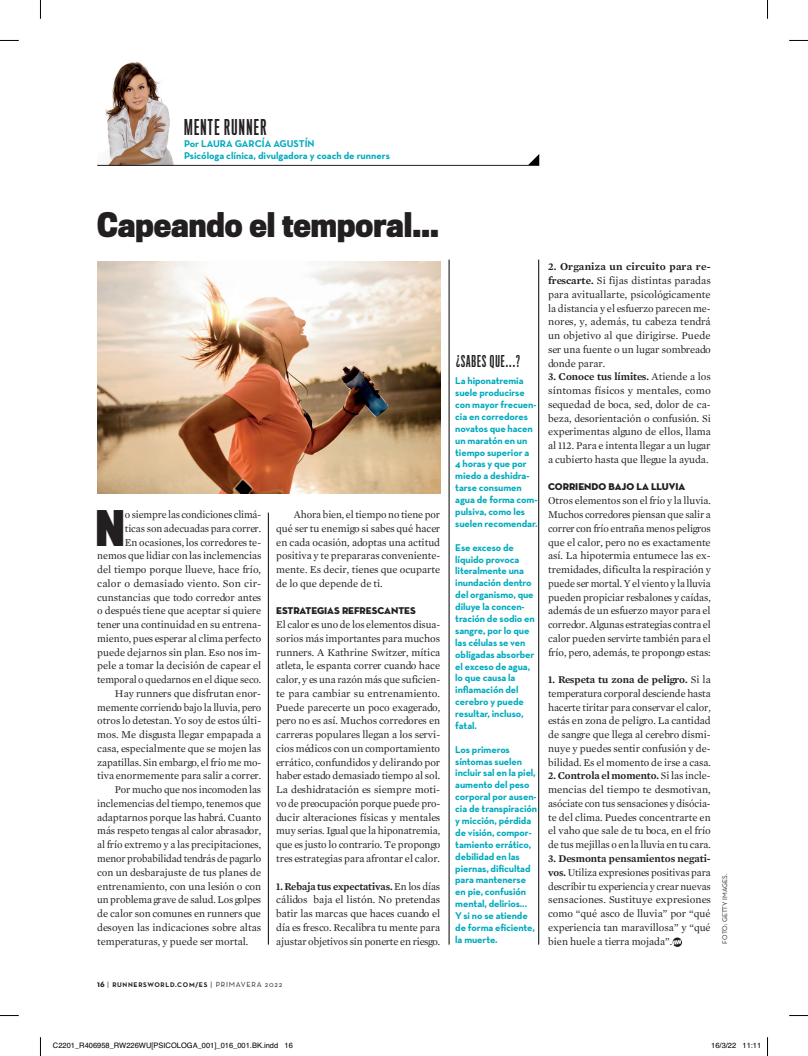
<style>
.page{position:relative;width:808px;height:1056px;background:#fff}
.page>*{position:absolute;margin:0;border:0;box-sizing:border-box;transform-origin:0 0}
.t1{font:700 45.25px "Titling Gothic FB Cond";color:#231f20}
.t2{font:700 31.25px "Titling Gothic FB Cond";color:#231f20}
.t3{font:20px "Titling Gothic FB Skyline Standard";letter-spacing:.07em;color:#231f20}
.t4{font:15px "Titling Gothic FB Skyline Standard";letter-spacing:.07em;color:#231f20}
.t5{font:10.62px/13.8px "Mercury Text G";color:#231f20;text-align:justify}
.t6{font:700 10px/11.9px "Neutra Text";letter-spacing:-.01em;color:#00aabd}
.t7{font:10px "Neutra Disp Titling";color:#231f20}
.t8{font:7.5px "Helvetica";color:#000}
.t9{font:700 6.88px "Neutra Text";letter-spacing:.1em;color:#231f20}
.t10{font:6.88px "Neutra Text";color:#231f20}
.s1{font-weight:600}
.s2{font-size:8.75px}
.s3{font-weight:400;font-size:7.5px}
</style>
<div class="page">
<img style="left:97px;top:261px;width:343px;height:232px">
<hr style="left:448px;top:259px;width:1px;height:685px;background:#000101">
<hr style="left:268px;top:512px;width:1px;height:432px;background:#000101">
<hr style="left:538px;top:259px;width:1px;height:685px;background:#000101">
<img style="left:97px;top:62px;width:77px;height:103px">
<hr style="left:97px;top:165px;width:442px;height:1px;background:#231f20">
<svg style="left:528px;top:154px;width:11px;height:11px"></svg>
<svg style="left:672px;top:937px;width:9px;height:9px"></svg>
<svg style="left:0;top:40px;width:19px;height:1px"></svg>
<svg style="left:789px;top:40px;width:18px;height:1px"></svg>
<svg style="left:0;top:1015px;width:19px;height:1px"></svg>
<svg style="left:789px;top:1015px;width:18px;height:1px"></svg>
<svg style="left:40px;top:0;width:1px;height:19px"></svg>
<svg style="left:40px;top:1037px;width:1px;height:18px"></svg>
<svg style="left:767px;top:0;width:1px;height:19px"></svg>
<svg style="left:767px;top:1037px;width:1px;height:18px"></svg>
<h3 class="t3" style="left:184px;top:119px;width:84px">MENTE RUNNER</h3>
<p class="t6" style="left:184px;top:138px;width:207px">Por LAURA GARCÍA AGUSTÍN<br>Psicóloga clínica, divulgadora y coach de runners</p>
<h2 class="t2" style="left:97px;top:211px;width:343px">Capeando el temporal…</h2>
<h1 class="t1" style="left:95px;top:509px;width:31px">N</h1>
<p class="t5" style="left:125px;top:508px;width:138px">o siempre las condiciones climá-</p>
<p class="t5" style="left:125px;top:522px;width:138px">ticas son adecuadas para correr.</p>
<p class="t5" style="left:125px;top:535px;width:138px">En ocasiones, los corredores te-</p>
<p class="t5" style="left:97px;top:549px;width:165px">nemos que lidiar con las inclemencias</p>
<p class="t5" style="left:97px;top:563px;width:165px">del tiempo porque llueve, hace frío,</p>
<p class="t5" style="left:97px;top:577px;width:165px">calor o demasiado viento. Son cir-</p>
<p class="t5" style="left:97px;top:590px;width:165px">cunstancias que todo corredor antes</p>
<p class="t5" style="left:97px;top:604px;width:165px">o después tiene que aceptar si quiere</p>
<p class="t5" style="left:97px;top:618px;width:165px">tener una continuidad en su entrena-</p>
<p class="t5" style="left:97px;top:632px;width:165px">miento, pues esperar al clima perfecto</p>
<p class="t5" style="left:97px;top:645px;width:165px">puede dejarnos sin plan. Eso nos im-</p>
<p class="t5" style="left:97px;top:659px;width:165px">pele a tomar la decisión de capear el</p>
<p class="t5" style="left:97px;top:673px;width:165px">temporal o quedarnos en el dique seco.</p>
<p class="t5" style="left:115px;top:687px;width:148px">Hay runners que disfrutan enor-</p>
<p class="t5" style="left:97px;top:700px;width:165px">memente corriendo bajo la lluvia, pero</p>
<p class="t5" style="left:97px;top:714px;width:165px">otros lo detestan. Yo soy de estos últi-</p>
<p class="t5" style="left:97px;top:728px;width:165px">mos. Me disgusta llegar empapada a</p>
<p class="t5" style="left:97px;top:742px;width:165px">casa, especialmente que se mojen las</p>
<p class="t5" style="left:97px;top:755px;width:165px">zapatillas. Sin embargo, el frío me mo-</p>
<p class="t5" style="left:97px;top:769px;width:165px">tiva enormemente para salir a correr.</p>
<p class="t5" style="left:115px;top:783px;width:148px">Por mucho que nos incomoden las</p>
<p class="t5" style="left:97px;top:797px;width:165px">inclemencias del tiempo, tenemos que</p>
<p class="t5" style="left:97px;top:810px;width:165px">adaptarnos porque las habrá. Cuanto</p>
<p class="t5" style="left:97px;top:824px;width:165px">más respeto tengas al calor abrasador,</p>
<p class="t5" style="left:97px;top:838px;width:165px">al frío extremo y a las precipitaciones,</p>
<p class="t5" style="left:97px;top:852px;width:165px">menor probabilidad tendrás de pagarlo</p>
<p class="t5" style="left:97px;top:865px;width:165px">con un desbarajuste de tus planes de</p>
<p class="t5" style="left:97px;top:879px;width:165px">entrenamiento, con una lesión o con</p>
<p class="t5" style="left:97px;top:893px;width:165px">un problema grave de salud. Los golpes</p>
<p class="t5" style="left:97px;top:907px;width:165px">de calor son comunes en runners que</p>
<p class="t5" style="left:97px;top:920px;width:165px">desoyen las indicaciones sobre altas</p>
<p class="t5" style="left:97px;top:934px;width:152px">temperaturas, y puede ser mortal.</p>
<p class="t5" style="left:276px;top:508px;width:165px;text-indent:18px">Ahora bien, el tiempo no tiene por qué ser tu enemigo si sabes qué hacer en cada ocasión, adoptas una actitud positiva y te prepararas conveniente&shy;mente. Es decir, tienes que ocuparte de lo que depende de ti.</p>
<p class="t7" style="left:276px;top:605px;width:141px">ESTRATEGIAS REFRESCANTES</p>
<p class="t5" style="left:276px;top:618px;width:165px">El calor es uno de los elementos disua&shy;sorios más importantes para muchos runners. A Kathrine Switzer, mítica atleta, le espanta correr cuando hace calor, y es una razón más que suficien&shy;te para cambiar su entrenamiento.<br>Puede parecerte un poco exagerado, pero no es así. Muchos corredores en carreras populares llegan a los servi&shy;cios médicos con un comportamiento errático, confundidos y delirando por haber estado demasiado tiempo al sol.<br>La deshidratación es siempre moti&shy;vo de preocupación porque puede pro&shy;ducir alteraciones físicas y mentales muy serias. Igual que la hiponatremia, que es justo lo contrario. Te propongo tres estrategias para afrontar el calor.</p>
<p class="t5" style="left:276px;top:879px;width:165px"><span class="s1">1. Rebaja tus expectativas.</span> En los días cálidos baja el listón. No pretendas batir las marcas que haces cuando el día es fresco. Recalibra tu mente para ajustar objetivos sin ponerte en riesgo.</p>
<p class="t9" style="left:97px;top:982px;width:187px"><span class="s2">16</span> <span class="s3">|</span> RUNNERSWORLD.COM/ES <span class="s3">| PRIMAVERA 2022</span></p>
<h3 class="t4" style="left:456px;top:355px;width:65px">¿SABES QUE...?</h3>
<p class="t6" style="left:455px;top:376px;width:84px">La hiponatremia suele producirse con mayor frecuen&shy;cia en corredores novatos que hacen un maratón en un tiempo superior a<br>4 horas y que por miedo a deshidra&shy;tarse consumen agua de forma com&shy;pulsiva, como les suelen recomendar.</p>
<p class="t6" style="left:455px;top:542px;width:81px">Ese exceso de líquido provoca literalmente una inundación dentro del organismo, que diluye la concen&shy;tración de sodio en sangre, por lo que las células se ven obligadas absorber el exceso de agua, lo que causa la inflamación del cerebro y puede resultar, incluso, fatal.</p>
<p class="t6" style="left:455px;top:744px;width:83px">Los primeros síntomas suelen incluir sal en la piel, aumento del peso corporal por ausen&shy;cia de transpiración y micción, pérdida de visión, compor&shy;tamiento errático, debilidad en las piernas, dificultad para mantenerse en pie, confusión mental, delirios...<br>Y si no se atiende de forma eficiente, la muerte.</p>
<p class="t5" style="left:548px;top:260px;width:164px"><span class="s1">2. Organiza un circuito para re&shy;frescarte.</span> Si fijas distintas paradas para avituallarte, psicológicamente la distancia y el esfuerzo parecen me&shy;nores, y, además, tu cabeza tendrá un objetivo al que dirigirse. Puede ser una fuente o un lugar sombreado donde parar.</p>
<p class="t5" style="left:548px;top:370px;width:164px"><span class="s1">3. Conoce tus límites.</span> Atiende a los síntomas físicos y mentales, como sequedad de boca, sed, dolor de ca&shy;beza, desorientación o confusión. Si experimentas alguno de ellos, llama al 112. Para e intenta llegar a un lugar a cubierto hasta que llegue la ayuda.</p>
<p class="t7" style="left:548px;top:481px;width:139px">CORRIENDO BAJO LA LLUVIA</p>
<p class="t5" style="left:548px;top:494px;width:164px">Otros elementos son el frío y la lluvia.<br>Muchos corredores piensan que salir a correr con frío entraña menos peligros que el calor, pero no es exactamente así. La hipotermia entumece las ex&shy;tremidades, dificulta la respiración y puede ser mortal. Y el viento y la lluvia pueden propiciar resbalones y caídas, además de un esfuerzo mayor para el corredor. Algunas estrategias contra el calor pueden servirte también para el frío, pero, además, te propongo estas:</p>
<p class="t5" style="left:548px;top:673px;width:164px"><span class="s1">1. Respeta tu zona de peligro.</span> Si la temperatura corporal desciende hasta hacerte tiritar para conservar el calor, estás en zona de peligro. La cantidad de sangre que llega al cerebro dismi&shy;nuye y puedes sentir confusión y de&shy;bilidad. Es el momento de irse a casa.</p>
<p class="t5" style="left:548px;top:769px;width:164px"><span class="s1">2. Controla el momento.</span> Si las incle&shy;mencias del tiempo te desmotivan, asóciate con tus sensaciones y disócia&shy;te del clima. Puedes concentrarte en el vaho que sale de tu boca, en el frío de tus mejillas o en la lluvia en tu cara.</p>
<p class="t5" style="left:548px;top:852px;width:164px"><span class="s1">3. Desmonta pensamientos negati&shy;vos.</span> Utiliza expresiones positivas para describir tu experiencia y crear nuevas sensaciones. Sustituye expresiones como “qué asco de lluvia” por “qué experiencia tan maravillosa” y “qué bien huele a tierra mojada”.</p>
<p class="t10" style="left:722px;top:943px;width:71px;rotate:-90deg">FOTO: GETTY IMAGES.</p>
<p class="t8" style="left:53px;top:1041px;width:241px">C2201_R406958_RW226WU[PSICOLOGA_001]_016_001.BK.indd 16</p>
<p class="t8" style="left:711px;top:1041px;width:52px">16/3/22 11:11</p>
</div>
